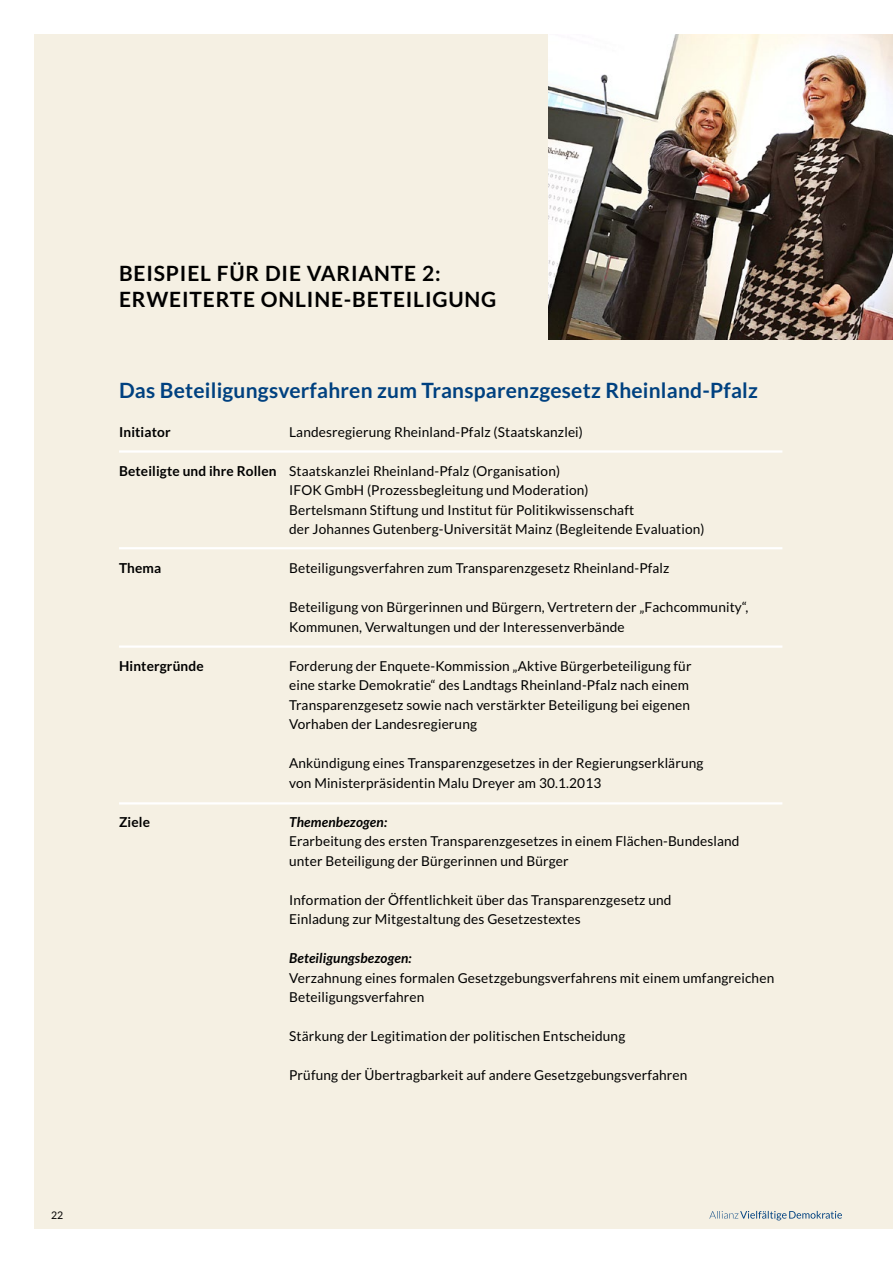
<style>
.page{position:relative;width:893px;height:1263px;background:#fff}
.page>*{position:absolute;margin:0;border:0;box-sizing:border-box;transform-origin:0 0}
.t1{font:700 21px "Lato";letter-spacing:.01em;color:#004180}
.t2{font:700 21px/25.2px "Lato";letter-spacing:.04em;color:#000}
.t3{font:13.65px/19.5px "Lato";letter-spacing:.01em;color:#000}
.t4{font:italic 700 13.65px "Lato";letter-spacing:.01em;color:#000}
.t5{font:700 13.65px "Lato";letter-spacing:.01em;color:#000}
.t6{font:10.5px "Lato";color:#000}
.s1{font-weight:700}
</style>
<div class="page">
<div style="left:34px;top:34px;width:859px;height:1195px;background:#f5f0e3"></div>
<hr style="left:119px;top:547px;width:663px;height:2px;background:#fff">
<hr style="left:119px;top:645px;width:663px;height:3px;background:#fff">
<hr style="left:119px;top:802px;width:663px;height:2px;background:#fff">
<hr style="left:119px;top:450px;width:663px;height:3px;background:#fff">
<img style="left:549px;top:34px;width:344px;height:305px">
<svg style="left:709px;top:1211px;width:133px;height:9px"></svg>
<p class="t6" style="left:51px;top:1209px;width:14px">22</p>
<h1 class="t2" style="left:119px;top:261px;width:379px">BEISPIEL FÜR DIE VARIANTE 2:<br>ERWEITERTE ONLINE-BETEILIGUNG</h1>
<h1 class="t1" style="left:119px;top:378px;width:640px">Das Beteiligungsverfahren zum Transparenzgesetz Rheinland-Pfalz</h1>
<p class="t5" style="left:119px;top:424px;width:53px">Initiator</p>
<p class="t3" style="left:289px;top:422px;width:295px">Landesregierung Rheinland-Pfalz (Staatskanzlei)</p>
<p class="t3" style="left:289px;top:461px;width:417px;text-indent:-170px"><span class="s1">Beteiligte und ihre Rollen</span> Staatskanzlei Rheinland-Pfalz (Organisation)<br>IFOK GmbH (Prozessbegleitung und Moderation)<br>Bertelsmann Stiftung und Institut für Politikwissenschaft<br>der Johannes Gutenberg-Universität Mainz (Begleitende Evaluation)</p>
<p class="t5" style="left:119px;top:560px;width:44px">Thema</p>
<p class="t3" style="left:289px;top:558px;width:382px">Beteiligungsverfahren zum Transparenzgesetz Rheinland-Pfalz</p>
<p class="t3" style="left:289px;top:597px;width:461px">Beteiligung von Bürgerinnen und Bürgern, Vertretern der „Fachcommunity“,<br>Kommunen, Verwaltungen und der Interessenverbände</p>
<p class="t5" style="left:119px;top:658px;width:86px">Hintergründe</p>
<p class="t3" style="left:289px;top:656px;width:404px">Forderung der Enquete-Kommission „Aktive Bürgerbeteiligung für eine starke Demokratie“ des Landtags Rheinland-Pfalz nach einem Transparenzgesetz sowie nach verstärkter Beteiligung bei eigenen Vorhaben der Landesregierung</p>
<p class="t3" style="left:289px;top:754px;width:416px">Ankündigung eines Transparenzgesetzes in der Regierungserklärung von Ministerpräsidentin Malu Dreyer am 30.1.2013</p>
<p class="t5" style="left:119px;top:814px;width:32px">Ziele</p>
<p class="t4" style="left:289px;top:814px;width:99px">Themenbezogen:</p>
<p class="t3" style="left:289px;top:831px;width:452px">Erarbeitung des ersten Transparenzgesetzes in einem Flächen-Bundesland unter Beteiligung der Bürgerinnen und Bürger</p>
<p class="t3" style="left:289px;top:890px;width:384px">Information der Öffentlichkeit über das Transparenzgesetz und<br>Einladung zur Mitgestaltung des Gesetzestextes</p>
<p class="t4" style="left:289px;top:950px;width:124px">Beteiligungsbezogen:</p>
<p class="t3" style="left:289px;top:968px;width:487px">Verzahnung eines formalen Gesetzgebungsverfahrens mit einem umfangreichen<br>Beteiligungsverfahren</p>
<p class="t3" style="left:289px;top:1026px;width:338px">Stärkung der Legitimation der politischen Entscheidung</p>
<p class="t3" style="left:289px;top:1065px;width:400px">Prüfung der Übertragbarkeit auf andere Gesetzgebungsverfahren</p>
</div>
